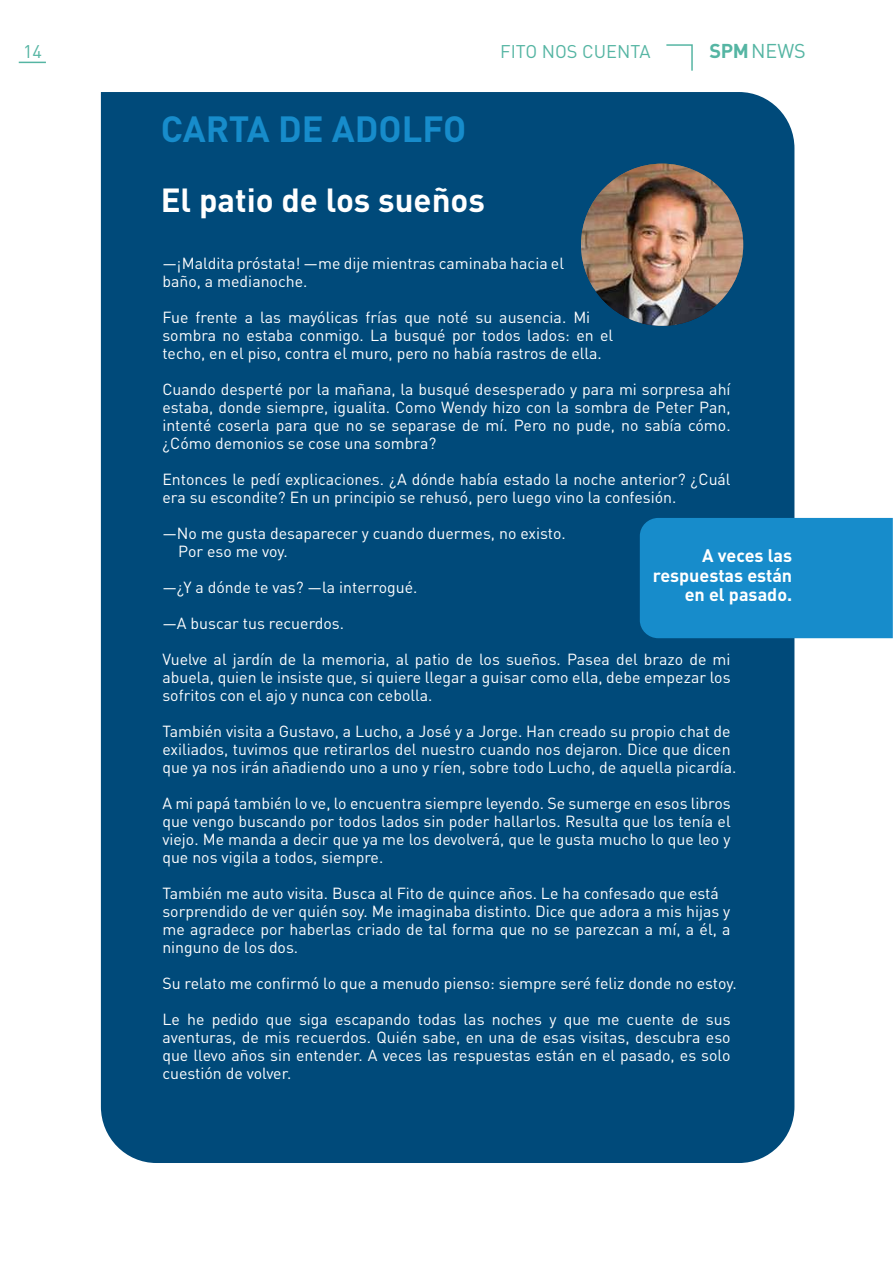
<style>
.page{position:relative;width:893px;height:1263px;background:#fff}
.page>*{position:absolute;margin:0;border:0;box-sizing:border-box;transform-origin:0 0}
.t1{font:700 36px "DIN Pro";color:#178ccb}
.t2{font:700 33px "DIN Pro";color:#fff}
.t3{font:19.8px "DIN";color:#55b5a3}
.t4{font:18.15px "DIN Pro";color:#55b5a3}
.t5{font:700 18px/19.5px "DIN Pro";color:#fff;text-align:right}
.t6{font:15.9px/18px "DIN Pro";color:#fff}
.s1{font-family:"DIN Pro";font-weight:700}
</style>
<div class="page">
<div style="left:101px;top:92px;width:693px;height:1071px;background:#004a7a"></div>
<div style="left:640px;top:518px;width:253px;height:120px;background:#178ccb"></div>
<img style="left:581px;top:164px;width:162px;height:162px;border-radius:81px">
<svg style="left:19px;top:62px;width:27px;height:1px"></svg>
<svg style="left:666px;top:44px;width:27px;height:27px"></svg>
<p class="t4" style="left:23px;top:37px;width:20px">14</p>
<p class="t3" style="left:710px;top:38px;width:98px"><span class="s1">SPM</span>NEWS</p>
<p class="t4" style="left:500px;top:37px;width:152px">FITO NOS CUENTA</p>
<h1 class="t1" style="left:161px;top:99px;width:307px">CARTA DE ADOLFO</h1>
<h2 class="t2" style="left:161px;top:173px;width:326px">El patio de los sueños</h2>
<p class="t6" style="left:162px;top:253px;width:403px">—¡Maldita próstata! —me dije mientras caminaba hacia el baño, a medianoche.</p>
<p class="t6" style="left:162px;top:307px;width:452px">Fue frente a las mayólicas frías que noté su ausencia. Mi sombra no estaba conmigo. La busqué por todos lados: en el techo, en el piso, contra el muro, pero no había rastros de ella.</p>
<p class="t6" style="left:162px;top:379px;width:570px;text-align:justify">Cuando desperté por la mañana, la busqué desesperado y para mi sorpresa ahí estaba, donde siempre, igualita. Como Wendy hizo con la sombra de Peter Pan, intenté coserla para que no se separase de mí. Pero no pude, no sabía cómo. ¿Cómo demonios se cose una sombra?</p>
<p class="t6" style="left:162px;top:469px;width:570px">Entonces le pedí explicaciones. ¿A dónde había estado la noche anterior? ¿Cuál era su escondite? En un principio se rehusó, pero luego vino la confesión.</p>
<p class="t6" style="left:178px;top:523px;width:389px;text-indent:-16px">—No me gusta desaparecer y cuando duermes, no existo.<br>Por eso me voy.</p>
<p class="t6" style="left:162px;top:577px;width:256px">—¿Y a dónde te vas? —la interrogué.</p>
<p class="t6" style="left:162px;top:613px;width:183px">—A buscar tus recuerdos.</p>
<p class="t6" style="left:162px;top:649px;width:570px;text-align:justify">Vuelve al jardín de la memoria, al patio de los sueños. Pasea del brazo de mi abuela, quien le insiste que, si quiere llegar a guisar como ella, debe empezar los sofritos con el ajo y nunca con cebolla.</p>
<p class="t6" style="left:162px;top:721px;width:576px">También visita a Gustavo, a Lucho, a José y a Jorge. Han creado su propio chat de exiliados, tuvimos que retirarlos del nuestro cuando nos dejaron. Dice que dicen que ya nos irán añadiendo uno a uno y ríen, sobre todo Lucho, de aquella picardía.</p>
<p class="t6" style="left:162px;top:793px;width:570px;text-align:justify">A mi papá también lo ve, lo encuentra siempre leyendo. Se sumerge en esos libros que vengo buscando por todos lados sin poder hallarlos. Resulta que los tenía el viejo. Me manda a decir que ya me los devolverá, que le gusta mucho lo que leo y que nos vigila a todos, siempre.</p>
<p class="t6" style="left:162px;top:883px;width:570px">También me auto visita. Busca al Fito de quince años. Le ha confesado que está sorprendido de ver quién soy. Me imaginaba distinto. Dice que adora a mis hijas y me agradece por haberlas criado de tal forma que no se parezcan a mí, a él, a ninguno de los dos.</p>
<p class="t6" style="left:162px;top:973px;width:576px">Su relato me confirmó lo que a menudo pienso: siempre seré feliz donde no estoy.</p>
<p class="t6" style="left:162px;top:1009px;width:570px;text-align:justify">Le he pedido que siga escapando todas las noches y que me cuente de sus aventuras, de mis recuerdos. Quién sabe, en una de esas visitas, descubra eso que llevo años sin entender. A veces las respuestas están en el pasado, es solo cuestión de volver.</p>
<p class="t5" style="left:653px;top:544px;width:141px">A veces las respuestas están en el pasado.</p>
</div>
